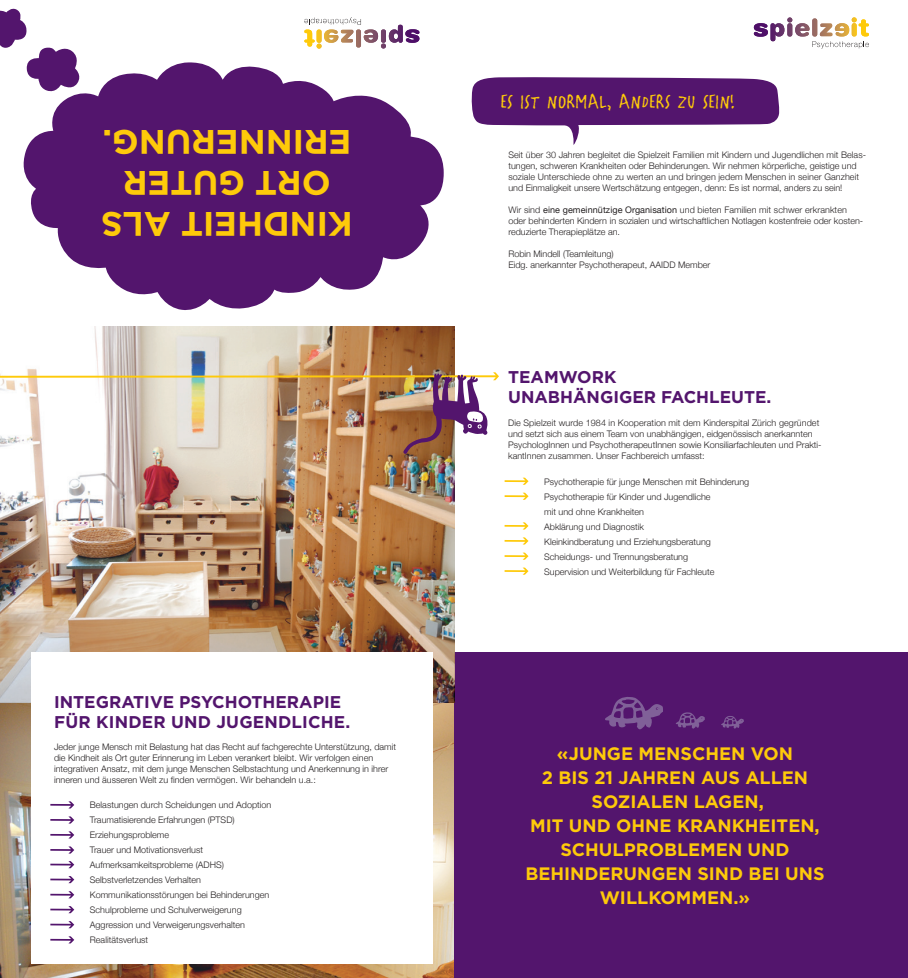
<style>
.page{position:relative;width:908px;height:978px;background:#fff}
.page>*{position:absolute;margin:0;border:0;box-sizing:border-box;transform-origin:0 0}
.t1{font:700 34px/40.8px "Gotham";color:#feca0a;text-align:center}
.t2{font:21px "Litterbox ICG";color:#feca0a}
.t3{font:700 18px/24px "Gotham";color:#feca0a;text-align:center}
.t4{font:700 17px "Gotham";color:#53156d}
.t5{font:300 9px/11px "Helvetica Neue";color:#231f20}
.s1{font-weight:400}
</style>
<div class="page">
<img style="left:0;top:326px;width:454px;height:652px">
<div style="left:454px;top:652px;width:453px;height:326px;background:#53156d"></div>
<svg style="left:471px;top:77px;width:308px;height:68px"></svg>
<svg style="left:23px;top:62px;width:420px;height:248px;fill:#53156d"></svg>
<svg style="left:0;top:8px;width:83px;height:86px"></svg>
<div style="left:31px;top:652px;width:401px;height:312px;background:#fff"></div>
<svg style="left:304px;top:18px;width:115px;height:25px"></svg>
<svg style="left:50px;top:801px;width:24px;height:7px"></svg>
<svg style="left:50px;top:816px;width:24px;height:8px"></svg>
<svg style="left:50px;top:846px;width:24px;height:8px"></svg>
<svg style="left:50px;top:831px;width:24px;height:7px"></svg>
<svg style="left:504px;top:553px;width:24px;height:7px"></svg>
<svg style="left:504px;top:568px;width:24px;height:7px"></svg>
<svg style="left:50px;top:861px;width:24px;height:7px"></svg>
<svg style="left:50px;top:876px;width:24px;height:7px"></svg>
<svg style="left:50px;top:906px;width:24px;height:7px"></svg>
<svg style="left:50px;top:891px;width:24px;height:7px"></svg>
<svg style="left:50px;top:921px;width:24px;height:7px"></svg>
<svg style="left:50px;top:936px;width:24px;height:7px"></svg>
<svg style="left:504px;top:493px;width:24px;height:7px"></svg>
<svg style="left:504px;top:478px;width:24px;height:7px"></svg>
<svg style="left:504px;top:537px;width:24px;height:8px"></svg>
<svg style="left:504px;top:522px;width:24px;height:7px"></svg>
<svg style="left:605px;top:697px;width:57px;height:32px"></svg>
<svg style="left:676px;top:712px;width:28px;height:17px"></svg>
<svg style="left:721px;top:716px;width:22px;height:13px"></svg>
<svg style="left:753px;top:17px;width:115px;height:31px"></svg>
<img style="left:0;top:372px;width:498px;height:82px">
<p class="t1" style="left:351px;top:163px;width:250px;rotate:-180deg">ERINNERUNG.</p>
<p class="t1" style="left:353px;top:245px;width:253px;rotate:-180deg">KINDHEIT ALS<br>ORT GUTER</p>
<p class="t4" style="left:54px;top:692px;width:288px">INTEGRATIVE PSYCHOTHERAPIE</p>
<p class="t4" style="left:54px;top:712px;width:297px">FÜR KINDER UND JUGENDLICHE.</p>
<p class="t5" style="left:54px;top:741px;width:343px">Jeder junge Mensch mit Belastung hat das Recht auf fachgerechte Unterstützung, damit</p>
<p class="t5" style="left:54px;top:752px;width:335px">die Kindheit als Ort guter Erinnerung im Leben verankert bleibt. Wir verfolgen einen integrativen Ansatz, mit dem junge Menschen Selbstachtung und Anerkennung in ihrer inneren und äusseren Welt zu finden vermögen. Wir behandeln u.a.:</p>
<p class="t5" style="left:90px;top:799px;width:183px">Belastungen durch Scheidungen und Adoption</p>
<p class="t5" style="left:90px;top:814px;width:146px">Traumatisierende Erfahrungen (PTSD)</p>
<p class="t5" style="left:90px;top:829px;width:81px">Erziehungsprobleme</p>
<p class="t5" style="left:90px;top:844px;width:115px">Trauer und Motivationsverlust</p>
<p class="t5" style="left:90px;top:859px;width:135px">Aufmerksamkeitsprobleme (ADHS)</p>
<p class="t5" style="left:90px;top:874px;width:112px">Selbstverletzendes Verhalten</p>
<p class="t5" style="left:90px;top:889px;width:181px">Kommunikationsstörungen bei Behinderungen</p>
<p class="t5" style="left:90px;top:904px;width:153px">Schulprobleme und Schulverweigerung</p>
<p class="t5" style="left:90px;top:919px;width:156px">Aggression und Verweigerungsverhalten</p>
<p class="t5" style="left:90px;top:934px;width:60px">Realitätsverlust</p>
<p class="t2" style="left:500px;top:88px;width:236px">ES IST NORMAL, ANDERS ZU SEIN!</p>
<p class="t5" style="left:508px;top:148px;width:359px">Seit über 30 Jahren begleitet die Spielzeit Familien mit Kindern und Jugendlichen mit Belas&shy;tungen, schweren Krankheiten oder Behinderungen. Wir nehmen körperliche, geistige und soziale Unterschiede ohne zu werten an und bringen jedem Menschen in seiner Ganzheit und Einmaligkeit unsere Wertschätzung entgegen, denn: Es ist normal, anders zu sein!</p>
<p class="t5" style="left:508px;top:203px;width:356px">Wir sind <span class="s1">eine gemeinnützige Organisation</span> und bieten Familien mit schwer erkrankten oder behinderten Kindern in sozialen und wirtschaftlichen Notlagen kostenfreie oder kosten&shy;reduzierte Therapieplätze an.</p>
<p class="t5" style="left:508px;top:247px;width:107px">Robin Mindell (Teamleitung)</p>
<p class="t5" style="left:508px;top:258px;width:203px">Eidg. anerkannter Psychotherapeut, AAIDD Member</p>
<p class="t4" style="left:508px;top:367px;width:110px">TEAMWORK</p>
<p class="t4" style="left:508px;top:387px;width:264px">UNABHÄNGIGER FACHLEUTE.</p>
<p class="t5" style="left:508px;top:417px;width:315px">Die Spielzeit wurde 1984 in Kooperation mit dem Kinderspital Zürich gegründet und setzt sich aus einem Team von unabhängigen, eidgenössisch anerkannten PsychologInnen und PsychotherapeutInnen sowie Konsiliarfachleuten und Prakti&shy;kantInnen zusammen. Unser Fachbereich umfasst:</p>
<p class="t5" style="left:544px;top:476px;width:206px">Psychotherapie für junge Menschen mit Behinderung</p>
<p class="t5" style="left:544px;top:491px;width:168px">Psychotherapie für Kinder und Jugendliche</p>
<p class="t5" style="left:544px;top:506px;width:101px">mit und ohne Krankheiten</p>
<p class="t5" style="left:544px;top:521px;width:101px">Abklärung und Diagnostik</p>
<p class="t5" style="left:544px;top:536px;width:168px">Kleinkindberatung und Erziehungsberatung</p>
<p class="t5" style="left:544px;top:551px;width:145px">Scheidungs- und Trennungsberatung</p>
<p class="t5" style="left:544px;top:566px;width:172px">Supervision und Weiterbildung für Fachleute</p>
<p class="t3" style="left:525px;top:741px;width:300px">«JUNGE MENSCHEN VON<br>2 BIS 21 JAHREN AUS ALLEN<br>SOZIALEN LAGEN,<br>MIT UND OHNE KRANKHEITEN,<br>SCHULPROBLEMEN UND<br>BEHINDERUNGEN SIND BEI UNS<br>WILLKOMMEN.»</p>
</div>
